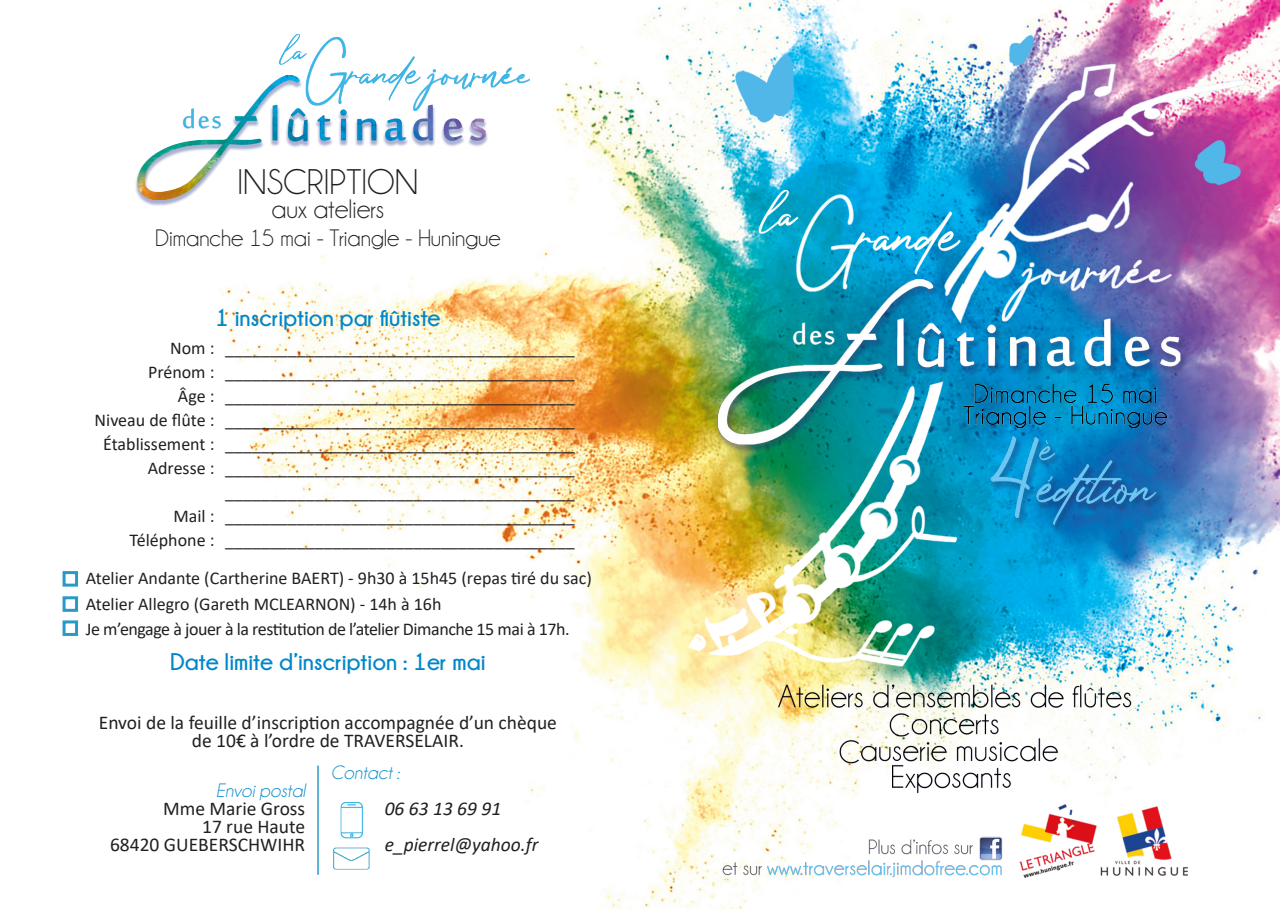
<style>
.page{position:relative;width:1280px;height:910px;background:#fff}
.page>*{position:absolute;margin:0;border:0;box-sizing:border-box;transform-origin:0 0}
.t1{font:36px "Champagne&Limousines";color:#231f20}
.t2{font:27px "Champagne&Limousines";color:#231f20}
.t3{font:700 24px "Champagne&Limousines";color:#0087c9}
.t4{font:24px "Champagne&Limousines";color:#231f20}
.t5{font:19.5px/18px "Calibri";color:#231f20;text-align:center}
.t6{font:italic 19.5px "Calibri";color:#231f20}
.t7{font:italic 19.5px "Champagne&Limousines";color:#0087c9}
.t8{font:18px/24px "Calibri";color:#231f20;text-align:justify}
.t9{font:18px "Calibri";letter-spacing:-.025em;color:#231f20}
</style>
<div class="page">
<img style="left:62px;top:0;width:1218px;height:908px">
<img style="left:640px;top:10px;width:632px;height:886px">
<img style="left:126px;top:25px;width:404px;height:184px">
<hr style="left:317px;top:766px;width:2px;height:109px;background:#279ac8">
<img style="left:331px;top:779px;width:45px;height:97px">
<div style="left:63px;top:571px;width:15px;height:16px;border:3px solid #279ac8"></div>
<div style="left:63px;top:596px;width:15px;height:16px;border:3px solid #279ac8"></div>
<div style="left:63px;top:620px;width:15px;height:16px;border:3px solid #279ac8"></div>
<p class="t1" style="left:237px;top:163px;width:182px">INSCRIPTION</p>
<p class="t2" style="left:272px;top:195px;width:114px">aux ateliers</p>
<p class="t4" style="left:155px;top:226px;width:347px">Dimanche 15 mai - Triangle - Huningue</p>
<p class="t3" style="left:215px;top:304px;width:227px">1 inscription par flûtiste</p>
<p class="t8" style="left:170px;top:335px;width:46px">Nom :</p>
<p class="t8" style="left:148px;top:359px;width:68px">Prénom :</p>
<p class="t8" style="left:178px;top:383px;width:38px">Âge :</p>
<p class="t8" style="left:95px;top:407px;width:121px">Niveau de flûte :</p>
<p class="t8" style="left:103px;top:431px;width:113px">Établissement :</p>
<p class="t8" style="left:148px;top:455px;width:68px">Adresse :</p>
<p class="t8" style="left:173px;top:503px;width:43px">Mail :</p>
<p class="t8" style="left:130px;top:527px;width:86px">Téléphone :</p>
<p class="t8" style="left:225px;top:335px;width:351px">_______________________________________ _______________________________________ _______________________________________ _______________________________________ _______________________________________ _______________________________________ _______________________________________</p>
<p class="t8" style="left:225px;top:503px;width:351px">_______________________________________</p>
<p class="t8" style="left:225px;top:527px;width:351px">_______________________________________</p>
<p class="t8" style="left:86px;top:566px;width:508px">Atelier Andante (Cartherine BAERT) - 9h30 à 15h45 (repas tiré du sac)</p>
<p class="t8" style="left:86px;top:591px;width:357px">Atelier Allegro (Gareth MCLEARNON) - 14h à 16h</p>
<p class="t9" style="left:86px;top:617px;width:485px">Je m’engage à jouer à la restitution de l’atelier Dimanche 15 mai à 17h.</p>
<p class="t3" style="left:170px;top:648px;width:317px">Date limite d’inscription : 1er mai</p>
<p class="t5" style="left:99px;top:713px;width:460px">Envoi de la feuille d’inscription accompagnée d’un chèque de 10€ à l’ordre de TRAVERSELAIR.</p>
<p class="t7" style="left:216px;top:781px;width:91px">Envoi postal</p>
<p class="t5" style="left:163px;top:799px;width:144px">Mme Marie Gross</p>
<p class="t5" style="left:202px;top:817px;width:105px">17 rue Haute</p>
<p class="t5" style="left:110px;top:835px;width:197px">68420 GUEBERSCHWIHR</p>
<p class="t7" style="left:331px;top:763px;width:70px">Contact :</p>
<p class="t6" style="left:385px;top:795px;width:118px">06 63 13 69 91</p>
<p class="t6" style="left:385px;top:831px;width:155px">e_pierrel@yahoo.fr</p>
</div>
